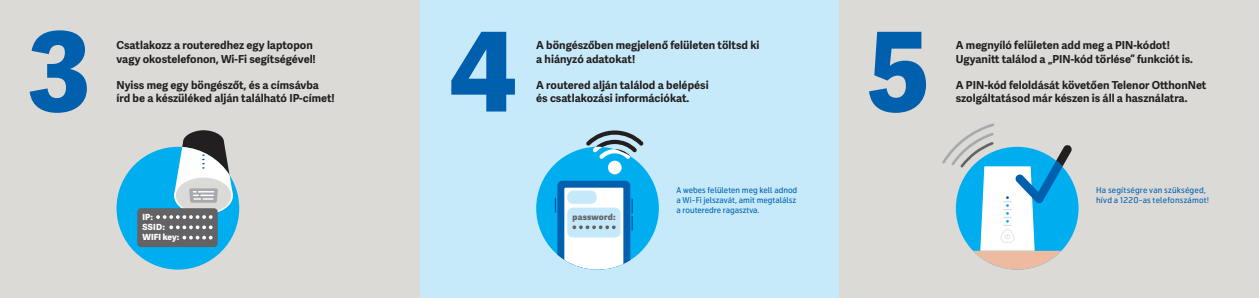
<style>
.page{position:relative;width:1259px;height:298px;background:#fff}
.page>*{position:absolute;margin:0;border:0;box-sizing:border-box;transform-origin:0 0}
.t1{font:800 110px "Adelle Sans";color:#0160ae}
.t2{font:700 11px/13.2px "Adelle Sans";color:#231f20}
.t3{font:800 8.5px/10.3px "Adelle Sans";color:#fff}
.t4{font:800 8.5px "Adelle Sans";letter-spacing:.02em;color:#636366}
.t5{font:8px/9.6px "Telenor";color:#0160ae}
.t6{font:8px/9.6px "Telenor";letter-spacing:.02em;color:#0160ae}
</style>
<div class="page">
<div style="left:0;top:0;width:420px;height:298px;background:#dcdad6"></div>
<div style="left:420px;top:0;width:419px;height:298px;background:#c6eafa"></div>
<div style="left:839px;top:0;width:420px;height:298px;background:#dcdad6"></div>
<svg style="left:942px;top:123px;width:130px;height:146px"></svg>
<div style="left:536px;top:147px;width:123px;height:122px;background:#00aeef;border-radius:50%"></div>
<div style="left:608px;top:160px;width:13px;height:14px;background:#fff;border-radius:50%"></div>
<svg style="left:586px;top:130px;width:57px;height:29px"></svg>
<svg style="left:555px;top:181px;width:78px;height:88px;background:#a5cee8"></svg>
<div style="left:117px;top:147px;width:122px;height:122px;background:#00aeef;border-radius:50%"></div>
<div style="left:137px;top:208px;width:81px;height:39px;background:#636366;border-radius:4px"></div>
<svg style="left:156px;top:130px;width:77px;height:89px"></svg>
<svg style="left:169px;top:225px;width:44px;height:4px"></svg>
<svg style="left:182px;top:235px;width:31px;height:4px"></svg>
<h1 class="t1" style="left:28px;top:3px;width:63px">3</h1>
<p class="t2" style="left:117px;top:39px;width:201px">Csatlakozz a routeredhez egy laptopon vagy okostelefonon, Wi-Fi segítségével!</p>
<p class="t2" style="left:117px;top:79px;width:204px">Nyiss meg egy böngészőt, és a címsávba</p>
<p class="t2" style="left:117px;top:92px;width:220px">írd be a készüléked alján található IP-címet!</p>
<h1 class="t1" style="left:448px;top:3px;width:70px">4</h1>
<h1 class="t1" style="left:867px;top:3px;width:64px">5</h1>
<p class="t2" style="left:536px;top:39px;width:225px">A böngészőben megjelenő felületen töltsd ki a hiányzó adatokat!</p>
<p class="t2" style="left:536px;top:79px;width:174px">A routered alján találod a belépési és csatlakozási információkat.</p>
<p class="t3" style="left:142px;top:211px;width:12px">IP:</p>
<p class="t4" style="left:572px;top:211px;width:45px">password:</p>
<p class="t3" style="left:142px;top:221px;width:38px">SSID:<br>WIFI key:</p>
<p class="t5" style="left:676px;top:186px;width:122px">A webes felületen meg kell adnod a Wi-Fi jelszavát, amit megtalálsz a routeredre ragasztva.</p>
<p class="t2" style="left:956px;top:39px;width:239px">A megnyíló felületen add meg a PIN-kódot!<br>Ugyanitt találod a „PIN-kód törlése” funkciót is.</p>
<p class="t2" style="left:956px;top:79px;width:252px">A PIN-kód feloldását követően Telenor OtthonNet szolgáltatásod már készen is áll a használatra.</p>
<p class="t6" style="left:1096px;top:186px;width:114px">Ha segítségre van szükséged, hívd a 1220-as telefonszámot!</p>
</div>
